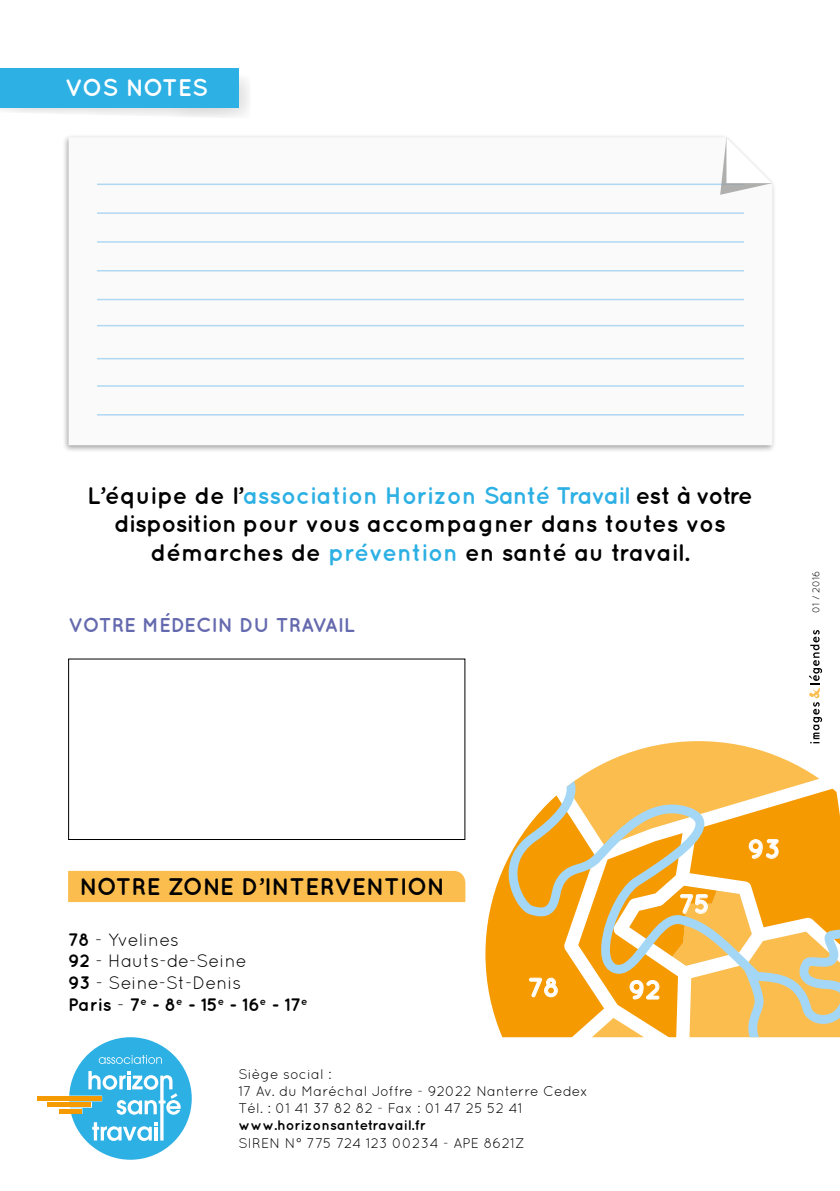
<style>
.page{position:relative;width:840px;height:1191px;background:#fff}
.page>*{position:absolute;margin:0;border:0;box-sizing:border-box;transform-origin:0 0}
.t1{font:700 26.6px "Quicksand";letter-spacing:-.01em;color:#fff}
.t2{font:700 24px/28.8px "Quicksand";letter-spacing:-.005em;color:#000;text-align:center}
.t3{font:700 24px "Quicksand";letter-spacing:-.025em;color:#fff}
.t4{font:700 20px "Quicksand";color:#656aaf}
.t5{font:18px/21.6px "Quicksand";color:#000}
.t6{font:14px/17px "Quicksand";letter-spacing:.01em;color:#000}
.t7{font:700 14px "Quicksand";color:#000}
.t8{font:10px "Quicksand";letter-spacing:-.01em;color:#000}
.s1{color:#2db0e4}
.s2{font-weight:700}
</style>
<div class="page">
<div style="left:68px;top:871px;width:397px;height:31px;background:#fbbd4e"></div>
<hr style="left:37px;top:1096px;width:64px;height:4px;background:#f59a00">
<hr style="left:48px;top:1102px;width:43px;height:4px;background:#f59a00">
<hr style="left:59px;top:1109px;width:23px;height:4px;background:#f59a00">
<svg style="left:69px;top:1037px;width:123px;height:122px"></svg>
<div style="left:68px;top:658px;width:397px;height:182px;border:1px solid #000"></div>
<svg style="left:485px;top:630px;width:354px;height:407px"></svg>
<svg style="left:0;top:68px;width:249px;height:49px"></svg>
<div style="left:0;top:68px;width:238px;height:40px;background:#2db0e4"></div>
<div style="left:62px;top:135px;width:714px;height:318px;background:#000;opacity:.35"></div>
<svg style="left:69px;top:137px;width:703px;height:308px"></svg>
<hr style="left:97px;top:184px;width:646px;height:1px;background:#b0d8f3">
<hr style="left:97px;top:212px;width:646px;height:2px;background:#b0d8f3">
<hr style="left:97px;top:241px;width:646px;height:2px;background:#b0d8f3">
<hr style="left:97px;top:270px;width:646px;height:1px;background:#b0d8f3">
<hr style="left:97px;top:299px;width:646px;height:1px;background:#b0d8f3">
<hr style="left:97px;top:325px;width:646px;height:1px;background:#b0d8f3">
<hr style="left:97px;top:358px;width:646px;height:1px;background:#b0d8f3">
<hr style="left:97px;top:385px;width:646px;height:2px;background:#b0d8f3">
<hr style="left:97px;top:414px;width:646px;height:1px;background:#b0d8f3">
<svg style="left:719px;top:137px;width:53px;height:58px"></svg>
<p class="t3" style="left:65px;top:74px;width:144px">VOS NOTES</p>
<p class="t2" style="left:87px;top:480px;width:666px">L’équipe de l’<span class="s1">association Horizon Santé Travail</span> est à votre disposition pour vous accompagner dans toutes vos démarches de <span class="s1">prévention</span> en santé au travail.</p>
<p class="t4" style="left:69px;top:613px;width:288px">VOTRE MÉDECIN DU TRAVAIL</p>
<p class="t8" style="left:809px;top:613px;width:44px;rotate:-90deg">01 / 2016</p>
<p class="t2" style="left:79px;top:871px;width:367px">NOTRE ZONE D’INTERVENTION</p>
<p class="t5" style="left:68px;top:928px;width:241px"><span class="s2">78</span> - Yvelines<br><span class="s2">92</span> - Hauts-de-Seine<br><span class="s2">93</span> - Seine-St-Denis<br><span class="s2">Paris</span> - <span class="s2">7</span><sup>e</sup> <span class="s2">- 8</span><sup>e</sup> <span class="s2">- 15</span><sup>e</sup> <span class="s2">- 16</span><sup>e</sup> <span class="s2">- 17</span><sup>e</sup></p>
<p class="t1" style="left:678px;top:888px;width:33px">75</p>
<p class="t1" style="left:527px;top:971px;width:34px">78</p>
<p class="t1" style="left:628px;top:973px;width:34px">92</p>
<p class="t6" style="left:238px;top:1066px;width:351px">Siège social :<br>17 Av. du Maréchal Joffre - 92022 Nanterre Cedex<br>Tél. : 01 41 37 82 82 - Fax : 01 47 25 52 41</p>
<p class="t7" style="left:238px;top:1117px;width:189px">www.horizonsantetravail.fr</p>
<p class="t6" style="left:238px;top:1134px;width:287px">SIREN N° 775 724 123 00234 - APE 8621Z</p>
<p class="t1" style="left:747px;top:833px;width:35px">93</p>
</div>
